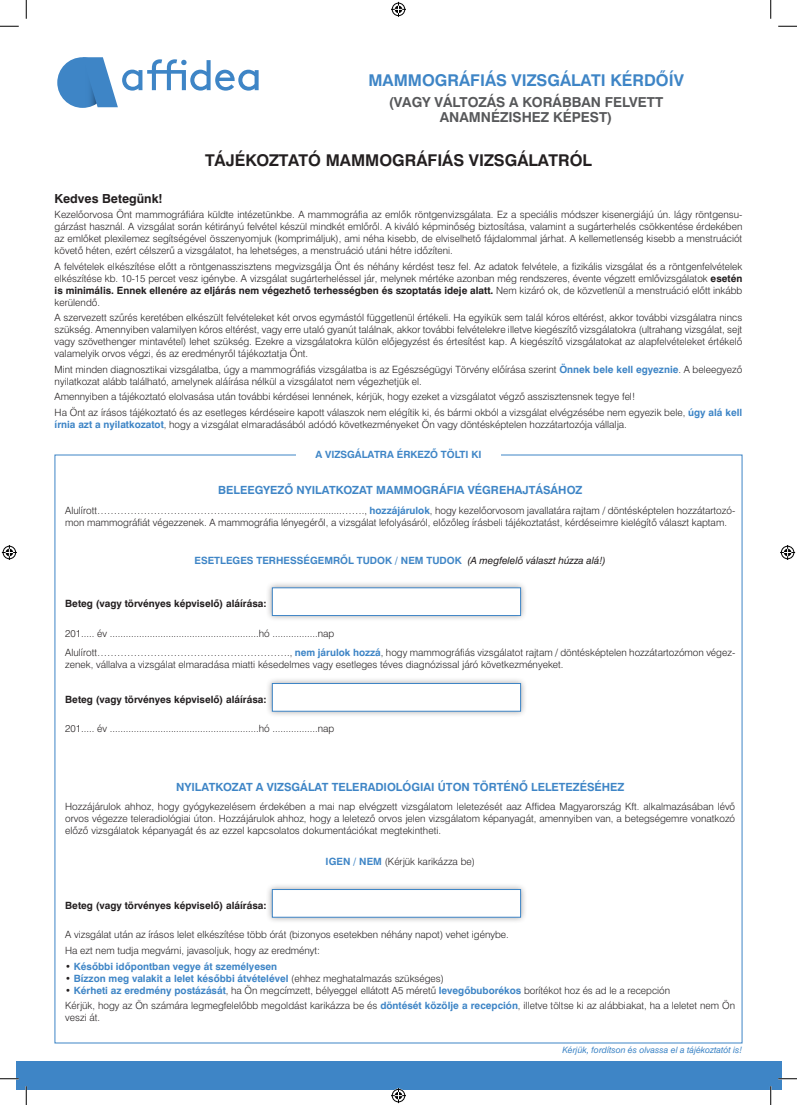
<style>
.page{position:relative;width:797px;height:1105px;background:#fff}
.page>*{position:absolute;margin:0;border:0;box-sizing:border-box;transform-origin:0 0}
.t1{font:700 16.25px "Swiss 721 CE";color:#231f20}
.t2{font:700 16.25px "Swiss 721 CE";color:#3e85c6}
.t3{font:700 13.75px/15px "Swiss 721 CE";color:#57585a;text-align:center}
.t4{font:700 12.5px "Swiss 721 CE";color:#231f20}
.t5{font:700 11.25px "Swiss 721 CE";color:#3e85c6}
.t6{font:300 10px/12px "Swiss 721 CE";color:#231f20}
.t7{font:700 10px "Swiss 721 CE";color:#3e85c6}
.t8{font:700 10px "Swiss 721 CE";color:#231f20}
.t9{font:italic 8.75px "Swiss 721 CE";color:#3e85c6}
.s1{font-weight:700}
.s2{font-weight:700;color:#3e85c6}
.s3{font-weight:400;font-style:italic;color:#231f20}
.s4{font-family:"Swiss 721 W01"}
.s5{font-weight:300;color:#231f20}
</style>
<div class="page">
<div style="left:266px;top:581px;width:261px;height:41px;background:#231f20;opacity:.41"></div>
<div style="left:272px;top:587px;width:249px;height:29px;background:#fff;border:1px solid #3e85c6"></div>
<div style="left:266px;top:677px;width:261px;height:41px;background:#231f20;opacity:.41"></div>
<div style="left:272px;top:683px;width:249px;height:28px;background:#fff;border:1px solid #3e85c6"></div>
<div style="left:266px;top:883px;width:261px;height:41px;background:#231f20;opacity:.41"></div>
<div style="left:272px;top:889px;width:249px;height:28px;background:#fff;border:1px solid #3e85c6"></div>
<div style="left:16px;top:1061px;width:765px;height:28px;background:#3e85c6"></div>
<div style="left:57px;top:57px;width:51px;height:51px;background:#3e85c6;border-radius:50%"></div>
<svg style="left:83px;top:57px;width:175px;height:51px"></svg>
<svg style="left:0;top:25px;width:19px;height:2px"></svg>
<svg style="left:778px;top:25px;width:19px;height:2px"></svg>
<svg style="left:0;top:1078px;width:19px;height:1px"></svg>
<svg style="left:778px;top:1078px;width:19px;height:1px"></svg>
<svg style="left:25px;top:0;width:2px;height:19px"></svg>
<svg style="left:25px;top:1086px;width:2px;height:19px"></svg>
<svg style="left:770px;top:0;width:1px;height:19px"></svg>
<svg style="left:770px;top:1086px;width:1px;height:19px"></svg>
<svg style="left:391px;top:2px;width:15px;height:15px"></svg>
<svg style="left:391px;top:1088px;width:15px;height:15px"></svg>
<svg style="left:2px;top:545px;width:15px;height:15px"></svg>
<svg style="left:780px;top:545px;width:15px;height:15px"></svg>
<h1 class="t2" style="left:368px;top:71px;width:317px">MAMMOGRÁFIÁS VIZSGÁLATI KÉRDŐÍV</h1>
<h2 class="t3" style="left:389px;top:94px;width:276px">(VAGY VÁLTOZÁS A KORÁBBAN FELVETT<br>ANAMNÉZISHEZ KÉPEST)</h2>
<h1 class="t1" style="left:205px;top:150px;width:388px">TÁJÉKOZTATÓ MAMMOGRÁFIÁS VIZSGÁLATRÓL</h1>
<p class="t4" style="left:55px;top:191px;width:110px">Kedves Betegünk!</p>
<p class="t6" style="left:55px;top:208px;width:689px;text-align:justify">Kezelőorvosa Önt mammográfiára küldte intézetünkbe. A mammográfia az emlők röntgenvizsgálata. Ez a speciális módszer kisenergiájú ún. lágy röntgensu&shy;gárzást használ. A vizsgálat során kétirányú felvétel készül mindkét emlőről. A kiváló képminőség biztosítása, valamint a sugárterhelés csökkentése érdekében az emlőket plexilemez segítségével összenyomjuk (komprimáljuk), ami néha kisebb, de elviselhető fájdalommal járhat. A kellemetlenség kisebb a menstruációt követő héten, ezért célszerű a vizsgálatot, ha lehetséges, a menstruáció utáni hétre időzíteni.</p>
<p class="t6" style="left:55px;top:260px;width:689px;text-align:justify">A felvételek elkészítése előtt a röntgenasszisztens megvizsgálja Önt és néhány kérdést tesz fel. Az adatok felvétele, a fizikális vizsgálat és a röntgenfelvételek elkészítése kb. 10-15 percet vesz igénybe. A vizsgálat sugárterheléssel jár, melynek mértéke azonban még rendszeres, évente végzett emlővizsgálatok <span class="s1">esetén is minimális. Ennek ellenére az eljárás nem végezhető terhességben és szoptatás ideje alatt.</span> Nem kizáró ok, de közvetlenül a menstruáció előtt inkább kerülendő.</p>
<p class="t6" style="left:55px;top:312px;width:689px;text-align:justify">A szervezett szűrés keretében elkészült felvételeket két orvos egymástól függetlenül értékeli. Ha egyikük sem talál kóros eltérést, akkor további vizsgálatra nincs szükség. Amennyiben valamilyen kóros eltérést, vagy erre utaló gyanút találnak, akkor további felvételekre illetve kiegészítő vizsgálatokra (ultrahang vizsgálat, sejt vagy szövethenger mintavétel) lehet szükség. Ezekre a vizsgálatokra külön előjegyzést és értesítést kap. A kiegészítő vizsgálatokat az alapfelvételeket értékelő valamelyik orvos végzi, és az eredményről tájékoztatja Önt.</p>
<p class="t6" style="left:55px;top:363px;width:689px">Mint minden diagnosztikai vizsgálatba, úgy a mammográfiás vizsgálatba is az Egészségügyi Törvény előírása szerint <span class="s2">Önnek bele kell egyeznie</span>. A beleegyező nyilatkozat alább található, amelynek aláírása nélkül a vizsgálatot nem végezhetjük el.</p>
<p class="t6" style="left:55px;top:389px;width:689px;line-height:15.5px">Amennyiben a tájékoztató elolvasása után további kérdései lennének, kérjük, hogy ezeket a vizsgálatot végző asszisztensnek tegye fel!<br>Ha Önt az írásos tájékoztató és az esetleges kérdéseire kapott válaszok nem elégítik ki, és bármi okból a vizsgálat elvégzésébe nem egyezik bele, <span class="s2">úgy alá kell</span></p>
<p class="t6" style="left:55px;top:418px;width:573px"><span class="s2">írnia azt a nyilatkozatot</span>, hogy a vizsgálat elmaradásából adódó következményeket Ön vagy döntésképtelen hozzátartozója vállalja.</p>
<p class="t7" style="left:315px;top:449px;width:168px">A VIZSGÁLATRA ÉRKEZŐ TÖLTI KI</p>
<p class="t5" style="left:218px;top:484px;width:365px">BELEEGYEZŐ NYILATKOZAT MAMMOGRÁFIA VÉGREHAJTÁSÁHOZ</p>
<p class="t6" style="left:65px;top:504px;width:671px">Alulírott……………………………………………............................……., <span class="s2">hozzájárulok</span>, hogy kezelőorvosom javallatára rajtam / döntésképtelen hozzátartozó&shy;mon mammográfiát végezzenek. A mammográfia lényegéről, a vizsgálat lefolyásáról, előzőleg írásbeli tájékoztatást, kérdéseimre kielégítő választ kaptam.</p>
<p class="t7" style="left:194px;top:554px;width:413px">ESETLEGES TERHESSÉGEMRŐL TUDOK / NEM TUDOK <span class="s3">(A megfelelő választ húzza alá!)</span></p>
<p class="t8" style="left:65px;top:598px;width:203px">Beteg (vagy törvényes képviselő) aláírása:</p>
<p class="t6" style="left:65px;top:623px;width:671px;line-height:19.1px">201..... év ........................................................hó .................nap<br>Alulírott…………………………………………………., <span class="s2">nem járulok hozzá</span>, hogy mammográfiás vizsgálatot rajtam / döntésképtelen hozzátartozómon végez-</p>
<p class="t6" style="left:65px;top:658px;width:500px">zenek, vállalva a vizsgálat elmaradása miatti késedelmes vagy esetleges téves diagnózissal járó következményeket.</p>
<p class="t8" style="left:65px;top:693px;width:203px">Beteg (vagy törvényes képviselő) aláírása:</p>
<p class="t6" style="left:65px;top:723px;width:270px">201..... év ........................................................hó .................nap</p>
<p class="t5" style="left:176px;top:780px;width:450px">NYILATKOZAT A VIZSGÁLAT TELERADIOLÓGIAI ÚTON TÖRTÉNŐ LELETEZÉSÉHEZ</p>
<p class="t6" style="left:65px;top:801px;width:671px;text-align:justify">Hozzájárulok ahhoz, hogy gyógykezelésem érdekében a mai nap elvégzett vizsgálatom leletezését aaz Affidea <span class="s4">Magyarország</span> Kft. alkalmazásában lévő orvos végezze teleradiológiai úton. Hozzájárulok ahhoz, hogy a leletező orvos jelen vizsgálatom képanyagát, amennyiben van, a betegségemre vonatkozó előző vizsgálatok képanyagát és az ezzel kapcsolatos dokumentációkat megtekintheti.</p>
<p class="t6" style="left:325px;top:856px;width:151px"><span class="s2">IGEN / NEM</span> (Kérjük karikázza be)</p>
<p class="t8" style="left:65px;top:899px;width:203px">Beteg (vagy törvényes képviselő) aláírása:</p>
<p class="t6" style="left:65px;top:927px;width:445px;line-height:15.5px">A vizsgálat után az írásos lelet elkészítése több órát (bizonyos esetekben néhány napot) vehet igénybe.<br>Ha ezt nem tudja megvárni, javasoljuk, hogy az eredményt:</p>
<p class="t7" style="left:65px;top:960px;width:213px"><span class="s5">•</span> Későbbi időpontban vegye át személyesen</p>
<p class="t7" style="left:65px;top:972px;width:380px"><span class="s5">•</span> Bízzon meg valakit a lelet későbbi átvételével <span class="s5">(ehhez meghatalmazás szükséges)</span></p>
<p class="t6" style="left:65px;top:982px;width:671px;line-height:15.5px">• <span class="s2">Kérheti az eredmény postázását</span>, ha Ön megcímzett, bélyeggel ellátott A5 méretű <span class="s2">levegőbuborékos</span> borítékot hoz és ad le a recepción<br>Kérjük, hogy az Ön számára legmegfelelőbb megoldást karikázza be és <span class="s2">döntését közölje a recepción</span>, illetve töltse ki az alábbiakat, ha a leletet nem Ön</p>
<p class="t6" style="left:65px;top:1011px;width:36px">veszi át.</p>
<p class="t9" style="left:562px;top:1045px;width:181px">Kérjük, fordítson és olvassa el a tájékoztatót is!</p>
</div>
